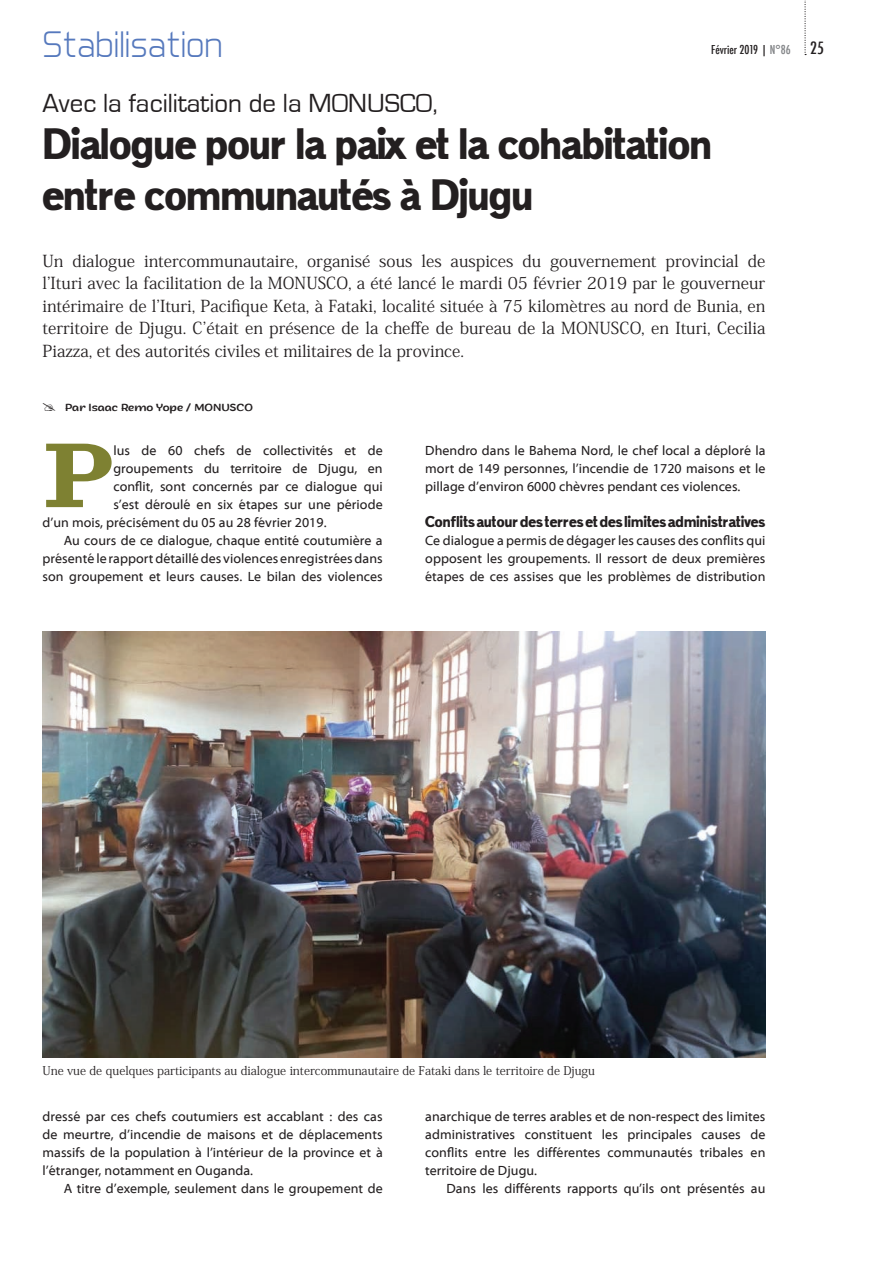
<style>
.page{position:relative;width:893px;height:1263px;background:#fff}
.page>*{position:absolute;margin:0;border:0;box-sizing:border-box;transform-origin:0 0}
.t1{font:700 90.6px "Ghostlight";color:#7e8132}
.t2{font:42px/50.4px "Maximum Impact";letter-spacing:-.01em;color:#231f20}
.t3{font:300 37.5px "Aero Matics";color:#5679bd}
.t4{font:27px "Eurostile";color:#231f20}
.t5{font:16.5px/22.5px "Koz Min Pr 6 N";color:#231f20;text-align:justify}
.t6{font:15px "Maximum Impact";letter-spacing:.005em;color:#231f20}
.t7{font:13.5px/18px "Myriad Web Pro";letter-spacing:.005em;color:#231f20;text-align:justify}
.t8{font:12px "Koz Min Pr 6 N";color:#231f20}
.t9{font:500 condensed 12px "Futura";color:#231f20}
.t10{font:10.5px "Arturo Trial";color:#231f20}
.s1{color:#808285}
.s2{font-size:16.5px}
</style>
<div class="page">
<svg style="left:804px;top:0;width:2px;height:55px"></svg>
<img style="left:43px;top:632px;width:722px;height:425px">
<h3 class="t3" style="left:43px;top:22px;width:182px">Stabilisation</h3>
<p class="t9" style="left:711px;top:42px;width:114px">Février 2019 | <span class="s1">N°86</span> <span class="s2">25</span></p>
<h3 class="t4" style="left:43px;top:88px;width:397px">Avec la facilitation de la MONUSCO,</h3>
<h2 class="t2" style="left:43px;top:120px;width:671px">Dialogue pour la paix et la cohabitation entre communautés à Djugu</h2>
<p class="t5" style="left:43px;top:250px;width:724px">Un dialogue intercommunautaire, organisé sous les auspices du gouvernement provincial de l’Ituri avec la facilitation de la MONUSCO, a été lancé le mardi 05 février 2019 par le gouverneur intérimaire de l’Ituri, Pacifique Keta, à Fataki, localité située à 75 kilomètres au nord de Bunia, en territoire de Djugu. C’était en présence de la cheffe de bureau de la MONUSCO, en Ituri, Cecilia Piazza, et des autorités civiles et militaires de la province.</p>
<p class="t10" style="left:65px;top:400px;width:189px">Par Isaac Remo Yope / MONUSCO</p>
<h1 class="t1" style="left:43px;top:398px;width:72px">P</h1>
<p class="t7" style="left:113px;top:441px;width:271px">lus de 60 chefs de collectivités et de</p>
<p class="t7" style="left:113px;top:459px;width:271px">groupements du territoire de Djugu, en</p>
<p class="t7" style="left:113px;top:477px;width:271px">conflit, sont concernés par ce dialogue qui</p>
<p class="t7" style="left:113px;top:495px;width:271px">s’est déroulé en six étapes sur une période</p>
<p class="t7" style="left:43px;top:513px;width:286px">d’un mois, précisément du 05 au 28 février 2019.</p>
<p class="t7" style="left:64px;top:531px;width:320px">Au cours de ce dialogue, chaque entité coutumière a</p>
<p class="t7" style="left:43px;top:549px;width:342px">présenté le rapport détaillé des violences enregistrées dans</p>
<p class="t7" style="left:43px;top:567px;width:342px">son groupement et leurs causes. Le bilan des violences</p>
<p class="t7" style="left:425px;top:441px;width:342px">Dhendro dans le Bahema Nord, le chef local a déploré la mort de 149 personnes, l’incendie de 1720 maisons et le pillage d’environ 6000 chèvres pendant ces violences.</p>
<p class="t6" style="left:425px;top:512px;width:342px">Conflits autour des terres et des limites administratives</p>
<p class="t7" style="left:425px;top:531px;width:342px">Ce dialogue a permis de dégager les causes des conflits qui opposent les groupements. Il ressort de deux premières étapes de ces assises que les problèmes de distribution</p>
<p class="t8" style="left:43px;top:1064px;width:554px">Une vue de quelques participants au dialogue intercommunautaire de Fataki dans le territoire de Djugu</p>
<p class="t7" style="left:43px;top:1107px;width:342px">dressé par ces chefs coutumiers est accablant : des cas de meurtre, d’incendie de maisons et de déplacements massifs de la population à l’intérieur de la province et à l’étranger, notamment en Ouganda.</p>
<p class="t7" style="left:64px;top:1179px;width:320px">A titre d’exemple, seulement dans le groupement de</p>
<p class="t7" style="left:425px;top:1107px;width:342px">anarchique de terres arables et de non-respect des limites administratives constituent les principales causes de conflits entre les différentes communautés tribales en territoire de Djugu.</p>
<p class="t7" style="left:446px;top:1179px;width:320px">Dans les différents rapports qu’ils ont présentés au</p>
</div>
